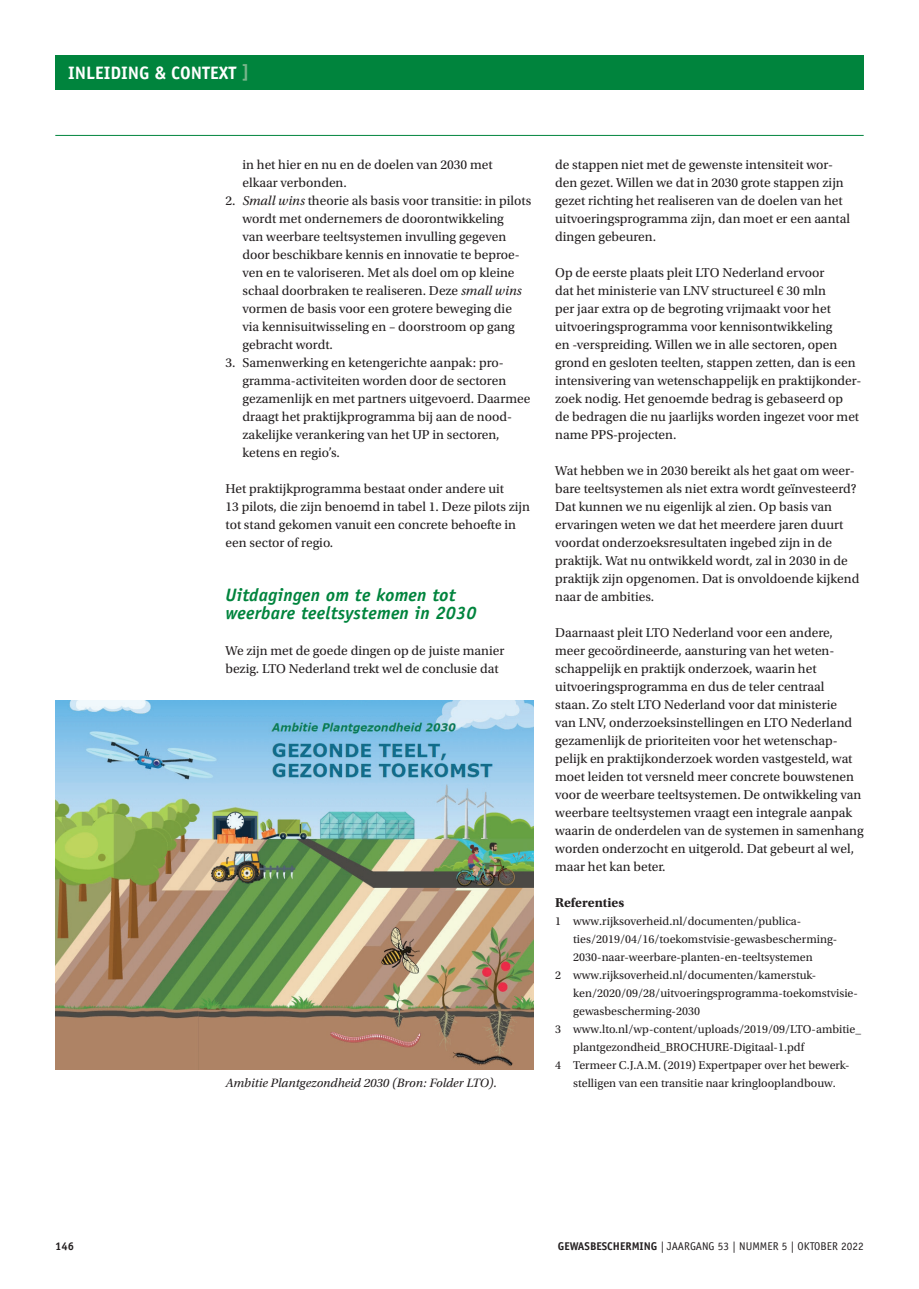
<style>
.page{position:relative;width:919px;height:1289px;background:#fff}
.page>*{position:absolute;margin:0;border:0;box-sizing:border-box;transform-origin:0 0}
.t1{font:italic 700 18px/18px "Officina Sans Std";letter-spacing:.015em;color:#00843d}
.t2{font:700 18px "Officina Sans Std";color:#fff}
.t3{font:13.5px/18px "Utopia Std";color:#231f20}
.t4{font:700 13.5px "Utopia Std";color:#231f20}
.t5{font:italic 12.75px "Utopia Std";color:#231f20}
.t6{font:12px "Utopia Std";color:#231f20}
.t7{font:11.25px "Officina Sans Std";color:#231f20}
.t8{font:700 11.25px "Officina Sans Std";color:#231f20}
.s1{color:#77b48a}
.s2{font-style:italic}
.s3{font-weight:700}
</style>
<div class="page">
<div style="left:55px;top:55px;width:808px;height:34px;background:#00843d"></div>
<hr style="left:55px;top:135px;width:808px;height:1px;background:#00843d">
<img style="left:55px;top:700px;width:479px;height:369px">
<h1 class="t2" style="left:68px;top:61px;width:183px">INLEIDING &amp; CONTEXT <span class="s1">]</span></h1>
<p class="t3" style="left:242px;top:156px;width:252px">in het hier en nu en de doelen van 2030 met elkaar verbonden.</p>
<p class="t3" style="left:242px;top:192px;width:290px;text-indent:-17px">2. <span class="s2">Small wins</span> theorie als basis voor transitie: in pilots wordt met ondernemers de doorontwikkeling<br>van weerbare teeltsystemen invulling gegeven door beschikbare kennis en innovatie te beproe&shy;ven en te valoriseren. Met als doel om op kleine schaal doorbraken te realiseren. Deze <span class="s2">small wins </span>vormen de basis voor een grotere beweging die via kennisuitwisseling en – doorstroom op gang gebracht wordt.</p>
<p class="t3" style="left:242px;top:354px;width:289px;text-indent:-17px">3. Samenwerking en ketengerichte aanpak: pro&shy;gramma-activiteiten worden door de sectoren gezamenlijk en met partners uitgevoerd. Daarmee draagt het praktijkprogramma bij aan de nood&shy;zakelijke verankering van het UP in sectoren, ketens en regio’s.</p>
<p class="t3" style="left:225px;top:480px;width:306px">Het praktijkprogramma bestaat onder andere uit<br>13 pilots, die zijn benoemd in tabel 1. Deze pilots zijn tot stand gekomen vanuit een concrete behoefte in een sector of regio.</p>
<h1 class="t1" style="left:225px;top:586px;width:252px">Uitdagingen om te komen tot weerbare teeltsystemen in 2030</h1>
<p class="t3" style="left:225px;top:642px;width:280px">We zijn met de goede dingen op de juiste manier bezig. LTO Nederland trekt wel de conclusie dat</p>
<p class="t3" style="left:555px;top:156px;width:296px">de stappen niet met de gewenste intensiteit wor&shy;den gezet. Willen we dat in 2030 grote stappen zijn gezet richting het realiseren van de doelen van het uitvoeringsprogramma zijn, dan moet er een aantal dingen gebeuren.</p>
<p class="t3" style="left:555px;top:264px;width:307px">Op de eerste plaats pleit LTO Nederland ervoor<br>dat het ministerie van LNV structureel € 30 mln<br>per jaar extra op de begroting vrijmaakt voor het uitvoeringsprogramma voor kennisontwikkeling<br>en -verspreiding. Willen we in alle sectoren, open grond en gesloten teelten, stappen zetten, dan is een intensivering van wetenschappelijk en praktijkonder&shy;zoek nodig. Het genoemde bedrag is gebaseerd op<br>de bedragen die nu jaarlijks worden ingezet voor met name PPS-projecten.</p>
<p class="t3" style="left:555px;top:462px;width:305px">Wat hebben we in 2030 bereikt als het gaat om weer&shy;bare teeltsystemen als niet extra wordt geïnvesteerd?<br>Dat kunnen we nu eigenlijk al zien. Op basis van ervaringen weten we dat het meerdere jaren duurt voordat onderzoeksresultaten ingebed zijn in de praktijk. Wat nu ontwikkeld wordt, zal in 2030 in de praktijk zijn opgenomen. Dat is onvoldoende kijkend naar de ambities.</p>
<p class="t3" style="left:555px;top:624px;width:310px">Daarnaast pleit LTO Nederland voor een andere, meer gecoördineerde, aansturing van het weten&shy;schappelijk en praktijk onderzoek, waarin het uitvoeringsprogramma en dus de teler centraal<br>staan. Zo stelt LTO Nederland voor dat ministerie<br>van LNV, onderzoeksinstellingen en LTO Nederland gezamenlijk de prioriteiten voor het wetenschap&shy;pelijk en praktijkonderzoek worden vastgesteld, wat moet leiden tot versneld meer concrete bouwstenen voor de weerbare teeltsystemen. De ontwikkeling van weerbare teeltsystemen vraagt een integrale aanpak waarin de onderdelen van de systemen in samenhang worden onderzocht en uitgerold. Dat gebeurt al wel, maar het kan beter.</p>
<p class="t4" style="left:555px;top:895px;width:70px">Referenties</p>
<p class="t6" style="left:555px;top:915px;width:247px">1 www.rijksoverheid.nl/documenten/publica-</p>
<p class="t6" style="left:573px;top:933px;width:265px">ties/2019/04/16/toekomstvisie-gewasbescherming-</p>
<p class="t6" style="left:573px;top:951px;width:241px">2030-naar-weerbare-planten-en-teeltsystemen</p>
<p class="t6" style="left:555px;top:969px;width:262px">2 www.rijksoverheid.nl/documenten/kamerstuk-</p>
<p class="t6" style="left:573px;top:987px;width:286px">ken/2020/09/28/uitvoeringsprogramma-toekomstvisie-</p>
<p class="t6" style="left:573px;top:1005px;width:128px">gewasbescherming-2030</p>
<p class="t6" style="left:555px;top:1023px;width:307px">3 www.lto.nl/wp-content/uploads/2019/09/LTO-ambitie_</p>
<p class="t6" style="left:573px;top:1041px;width:232px">plantgezondheid_BROCHURE-Digitaal-1.pdf</p>
<p class="t6" style="left:555px;top:1059px;width:296px">4 Termeer C.J.A.M. (2019) Expertpaper over het bewerk-</p>
<p class="t5" style="left:225px;top:1076px;width:273px">Ambitie Plantgezondheid 2030 (Bron: Folder LTO).</p>
<p class="t6" style="left:573px;top:1077px;width:264px">stelligen van een transitie naar kringlooplandbouw.</p>
<p class="t8" style="left:55px;top:1238px;width:20px">146</p>
<p class="t7" style="left:558px;top:1239px;width:307px"><span class="s3">GEWASBESCHERMING</span> | JAARGANG 53 | NUMMER 5 | OKTOBER 2022</p>
</div>
